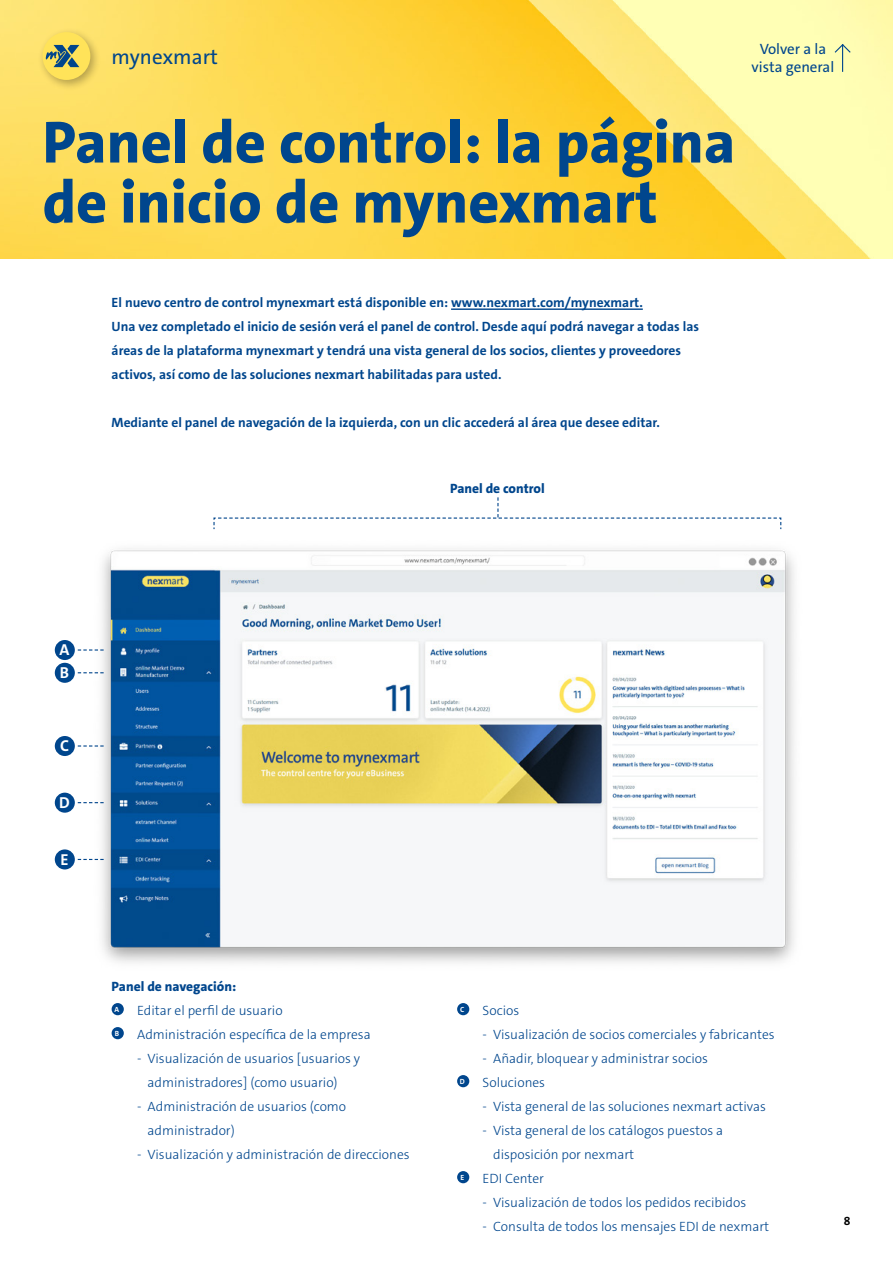
<style>
.page{position:relative;width:893px;height:1263px;background:#fff}
.page>*{position:absolute;margin:0;border:0;box-sizing:border-box;transform-origin:0 0}
.t1{font:800 60px "The Sans C4 s";color:#00468d}
.t2{font:21px "The Sans C4 s";color:#00468d}
.t3{font:700 15.9px "The Sans C4 s";color:#fff}
.t4{font:15px/18px "The Sans C4 s";color:#00468d;text-align:center}
.t5{font:300 13.5px/24px "The Sans C4 s";color:#00468d}
.t6{font:700 13.5px/24px "The Sans C4 s";color:#00468d}
.t7{font:800 13.5px "The Sans C4 s";color:#00468d}
.t8{font:700 12px "The Sans C4 s";color:#000}
.t9{font:700 7.5px "The Sans C4 s";color:#fff}
</style>
<div class="page">
<img style="left:0;top:0;width:893px;height:259px">
<svg style="left:213px;top:497px;width:569px;height:33px"></svg>
<div style="left:37px;top:26px;width:64px;height:65px;background:#000;opacity:.3"></div>
<div style="left:43px;top:32px;width:47px;height:48px;background:#ffe359;border-radius:50%"></div>
<svg style="left:46px;top:45px;width:33px;height:22px"></svg>
<hr style="left:451px;top:308px;width:192px;height:2px;background:#00468d">
<div style="left:112px;top:1003px;width:12px;height:12px;background:#00468d;border-radius:50%"></div>
<div style="left:112px;top:1027px;width:12px;height:12px;background:#00468d;border-radius:50%"></div>
<div style="left:457px;top:1003px;width:12px;height:12px;background:#00468d;border-radius:50%"></div>
<div style="left:457px;top:1075px;width:12px;height:12px;background:#00468d;border-radius:50%"></div>
<div style="left:457px;top:1171px;width:12px;height:12px;background:#00468d;border-radius:50%"></div>
<svg style="left:833px;top:43px;width:19px;height:29px"></svg>
<img style="left:90px;top:548px;width:704px;height:415px">
<div style="left:55px;top:663px;width:20px;height:20px;background:#00468d;border-radius:50%"></div>
<div style="left:55px;top:793px;width:20px;height:20px;background:#00468d;border-radius:50%"></div>
<div style="left:55px;top:640px;width:20px;height:20px;background:#00468d;border-radius:50%"></div>
<div style="left:55px;top:736px;width:20px;height:20px;background:#00468d;border-radius:50%"></div>
<div style="left:55px;top:849px;width:20px;height:20px;background:#00468d;border-radius:50%"></div>
<svg style="left:78px;top:672px;width:26px;height:1px"></svg>
<svg style="left:78px;top:802px;width:26px;height:1px"></svg>
<svg style="left:78px;top:649px;width:26px;height:2px"></svg>
<svg style="left:78px;top:745px;width:26px;height:1px"></svg>
<svg style="left:78px;top:859px;width:26px;height:1px"></svg>
<p class="t2" style="left:112px;top:43px;width:108px">mynexmart</p>
<p class="t1" style="left:43px;top:104px;width:694px">Panel de control: la página</p>
<p class="t1" style="left:43px;top:164px;width:617px">de inicio de mynexmart</p>
<p class="t4" style="left:752px;top:40px;width:84px">Volver a la vista general</p>
<p class="t6" style="left:112px;top:290px;width:589px">El nuevo centro de control mynexmart está disponible en: www.nexmart.com/mynexmart.<br>Una vez completado el inicio de sesión verá el panel de control. Desde aquí podrá navegar a todas las áreas de la plataforma mynexmart y tendrá una vista general de los socios, clientes y proveedores activos, así como de las soluciones nexmart habilitadas para usted.</p>
<p class="t6" style="left:112px;top:410px;width:550px">Mediante el panel de navegación de la izquierda, con un clic accederá al área que desee editar.</p>
<p class="t7" style="left:450px;top:479px;width:96px">Panel de control</p>
<p class="t3" style="left:60px;top:639px;width:11px">A</p>
<p class="t3" style="left:60px;top:662px;width:11px">B</p>
<p class="t3" style="left:60px;top:735px;width:11px">C</p>
<p class="t3" style="left:59px;top:792px;width:12px">D</p>
<p class="t3" style="left:60px;top:849px;width:10px">E</p>
<p class="t7" style="left:112px;top:978px;width:126px">Panel de navegación:</p>
<p class="t9" style="left:115px;top:1004px;width:6px">A</p>
<p class="t5" style="left:137px;top:999px;width:147px">Editar el perfil de usuario</p>
<p class="t9" style="left:115px;top:1028px;width:6px">B</p>
<p class="t5" style="left:137px;top:1023px;width:235px">Administración específica de la empresa</p>
<p class="t5" style="left:148px;top:1047px;width:214px;text-indent:-10px">- Visualización de usuarios [usuarios y administradores] (como usuario)</p>
<p class="t5" style="left:148px;top:1095px;width:200px;text-indent:-10px">- Administración de usuarios (como administrador)</p>
<p class="t5" style="left:137px;top:1143px;width:274px">- Visualización y administración de direcciones</p>
<p class="t9" style="left:460px;top:1004px;width:6px">C</p>
<p class="t5" style="left:483px;top:999px;width:38px">Socios</p>
<p class="t5" style="left:483px;top:1023px;width:293px">- Visualización de socios comerciales y fabricantes</p>
<p class="t5" style="left:483px;top:1047px;width:227px">- Añadir, bloquear y administrar socios</p>
<p class="t9" style="left:460px;top:1076px;width:7px">D</p>
<p class="t5" style="left:483px;top:1071px;width:64px">Soluciones</p>
<p class="t5" style="left:483px;top:1095px;width:285px">- Vista general de las soluciones nexmart activas</p>
<p class="t5" style="left:493px;top:1119px;width:232px;text-indent:-10px">- Vista general de los catálogos puestos a disposición por nexmart</p>
<p class="t9" style="left:460px;top:1172px;width:5px">E</p>
<p class="t5" style="left:483px;top:1167px;width:63px">EDI Center</p>
<p class="t5" style="left:483px;top:1191px;width:265px">- Visualización de todos los pedidos recibidos</p>
<p class="t5" style="left:483px;top:1215px;width:288px">- Consulta de todos los mensajes EDI de nexmart</p>
<p class="t8" style="left:844px;top:1213px;width:8px">8</p>
</div>
